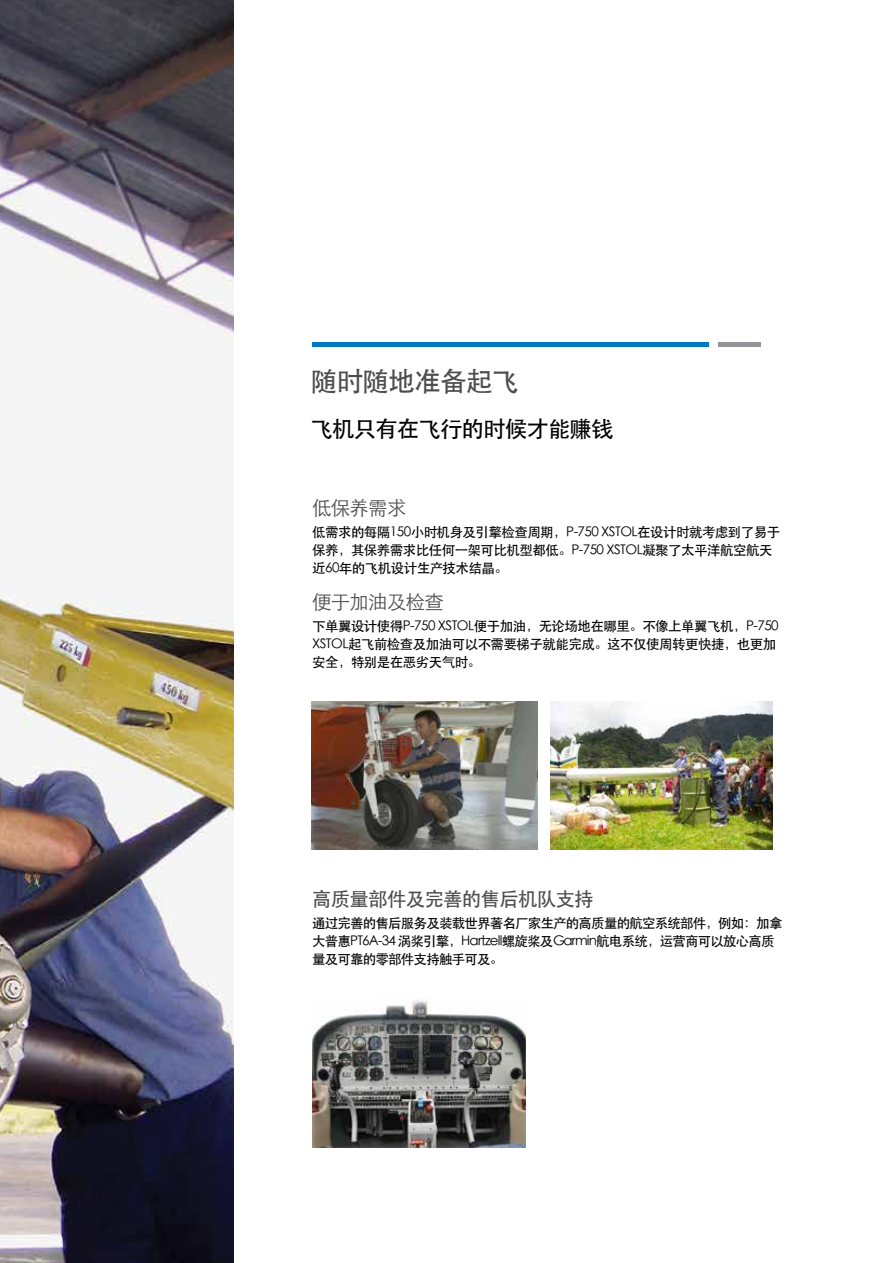
<style>
.page{position:relative;width:893px;height:1263px;background:#fff}
.page>*{position:absolute;margin:0;border:0;box-sizing:border-box;transform-origin:0 0}
.t1{font:27px "ST Heiti";letter-spacing:-.04em;color:#4d4d4f}
.t2{font:22.5px "ST Heiti";letter-spacing:-.04em;color:#000}
.t3{font:19.5px "ST Heiti";letter-spacing:-.04em;color:#4d4d4f}
.t4{font:19.5px "ST Xihei";letter-spacing:-.04em;color:#4d4d4f}
.t5{font:13.5px/18px "ST Heiti";letter-spacing:-.04em;color:#000}
.t6{font:13.5px/18px "ST Heiti";letter-spacing:-.06em;color:#000}
</style>
<div class="page">
<div style="left:312px;top:342px;width:397px;height:5px;background:#0079c1"></div>
<div style="left:718px;top:342px;width:43px;height:5px;background:#939598"></div>
<img style="left:313px;top:998px;width:212px;height:150px">
<img style="left:312px;top:702px;width:226px;height:148px">
<img style="left:550px;top:702px;width:222px;height:148px">
<img style="left:0;top:0;width:233px;height:1263px">
<h1 class="t1" style="left:310px;top:368px;width:210px">随时随地准备起飞</h1>
<h2 class="t2" style="left:310px;top:418px;width:305px">飞机只有在飞行的时候才能赚钱</h2>
<h3 class="t4" style="left:312px;top:498px;width:96px">低保养需求</h3>
<p class="t5" style="left:312px;top:523px;width:470px">低需求的每隔150小时机身及引擎检查周期，P-750 XSTOL在设计时就考虑到了易于保养，其保养需求比任何一架可比机型都低。P-750 XSTOL凝聚了太平洋航空航天近60年的飞机设计生产技术结晶。</p>
<h3 class="t4" style="left:312px;top:592px;width:133px">便于加油及检查</h3>
<p class="t5" style="left:312px;top:617px;width:468px">下单翼设计使得P-750 XSTOL便于加油，无论场地在哪里。不像上单翼飞机，P-750<br>XSTOL起飞前检查及加油可以不需要梯子就能完成。这不仅使周转更快捷，也更加安全，特别是在恶劣天气时。</p>
<h3 class="t3" style="left:312px;top:889px;width:283px">高质量部件及完善的售后机队支持</h3>
<p class="t6" style="left:312px;top:914px;width:472px">通过完善的售后服务及装载世界著名厂家生产的高质量的航空系统部件，例如：加拿大普惠PT6A-34 涡桨引擎，Hartzell螺旋桨及Garmin航电系统，运营商可以放心高质量及可靠的零部件支持触手可及。</p>
</div>
